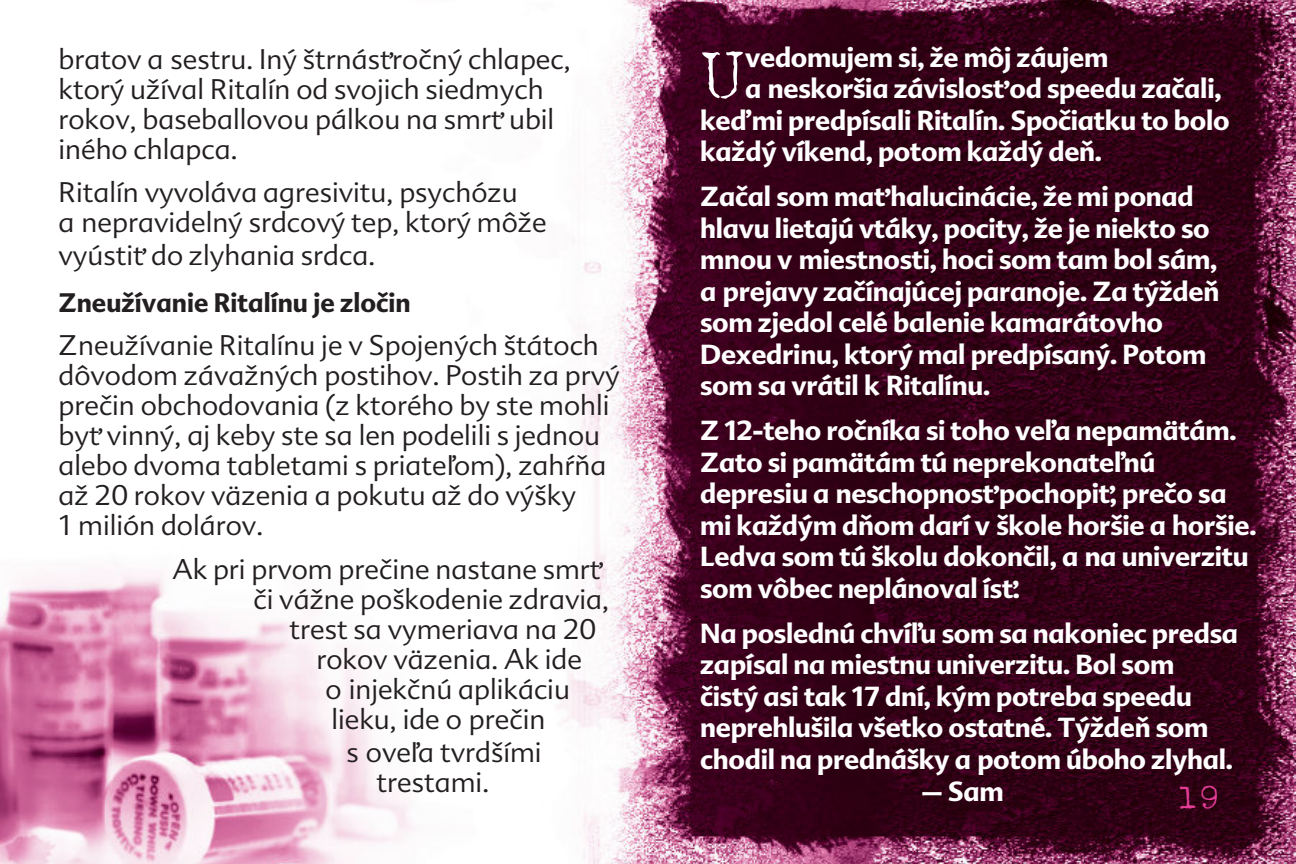
<style>
.page{position:relative;width:1296px;height:864px;background:#fff}
.page>*{position:absolute;margin:0;border:0;box-sizing:border-box;transform-origin:0 0}
.t1{font:77.1px "Vintage Typewriter Accented CE";color:#fff}
.t2{font:36px "Vintage Typewriter Accented CE";color:#e63e97}
.t3{font:300 27px/30px "Advert CE";color:#231f20}
.t4{font:700 26.4px/31.5px "Advert CE";letter-spacing:-.01em;color:#fff}
.t5{font:700 25.5px "Advert CE";color:#231f20}
</style>
<div class="page">
<img style="left:0;top:0;width:1296px;height:864px">
<p class="t3" style="left:58px;top:44px;width:514px">bratov a sestru. Iný štrnásťročný chlapec, ktorý užíval Ritalín od svojich siedmych rokov, baseballovou pálkou na smrť ubil iného chlapca.</p>
<p class="t3" style="left:58px;top:178px;width:490px">Ritalín vyvoláva agresivitu, psychózu<br>a nepravidelný srdcový tep, ktorý môže</p>
<p class="t3" style="left:58px;top:241px;width:318px">vyústiť do zlyhania srdca.</p>
<p class="t5" style="left:58px;top:286px;width:354px">Zneužívanie Ritalínu je zločin</p>
<p class="t3" style="left:58px;top:331px;width:563px">Zneužívanie Ritalínu je v Spojených štátoch dôvodom závažných postihov. Postih za prvý prečin obchodovania (z ktorého by ste mohli byť vinný, aj keby ste sa len podelili s jednou alebo dvoma tabletami s priateľom), zahŕňa až 20 rokov väzenia a pokutu až do výšky<br>1 milión dolárov.</p>
<p class="t3" style="left:172px;top:554px;width:431px">Ak pri prvom prečine nastane smrť</p>
<p class="t3" style="left:253px;top:584px;width:357px">či vážne poškodenie zdravia,</p>
<p class="t3" style="left:289px;top:614px;width:308px">trest sa vymeriava na 20</p>
<p class="t3" style="left:316px;top:644px;width:267px">rokov väzenia. Ak ide</p>
<p class="t3" style="left:325px;top:674px;width:246px">o injekčnú aplikáciu</p>
<p class="t3" style="left:331px;top:704px;width:215px">lieku, ide o prečin</p>
<p class="t3" style="left:376px;top:737px;width:167px;text-indent:-30px">s oveľa tvrdšími trestami.</p>
<h1 class="t1" style="left:700px;top:37px;width:43px">U</h1>
<p class="t4" style="left:745px;top:41px;width:365px">vedomujem si, že môj záujem</p>
<p class="t4" style="left:745px;top:72px;width:478px">a neskoršia závislosť od speedu začali,</p>
<p class="t4" style="left:700px;top:104px;width:531px">keď mi predpísali Ritalín. Spočiatku to bolo</p>
<p class="t4" style="left:700px;top:135px;width:403px">každý víkend, potom každý deň.</p>
<p class="t4" style="left:700px;top:180px;width:521px">Začal som mať halucinácie, že mi ponad hlavu lietajú vtáky, pocity, že je niekto so mnou v miestnosti, hoci som tam bol sám, a prejavy začínajúcej paranoje. Za týždeň som zjedol celé balenie kamarátovho Dexedrinu, ktorý mal predpísaný. Potom som sa vrátil k Ritalínu.</p>
<p class="t4" style="left:700px;top:414px;width:558px">Z 12-teho ročníka si toho veľa nepamätám.<br>Zato si pamätám tú neprekonateľnú depresiu a neschopnosť pochopiť, prečo sa mi každým dňom darí v škole horšie a horšie.<br>Ledva som tú školu dokončil, a na univerzitu som vôbec neplánoval ísť.</p>
<p class="t4" style="left:700px;top:617px;width:539px">Na poslednú chvíľu som sa nakoniec predsa zapísal na miestnu univerzitu. Bol som čistý asi tak 17 dní, kým potreba speedu neprehlušila všetko ostatné. Týždeň som chodil na prednášky a potom úboho zlyhal.</p>
<p class="t4" style="left:922px;top:775px;width:84px">– Sam</p>
<h2 class="t2" style="left:1177px;top:779px;width:45px">19</h2>
</div>
